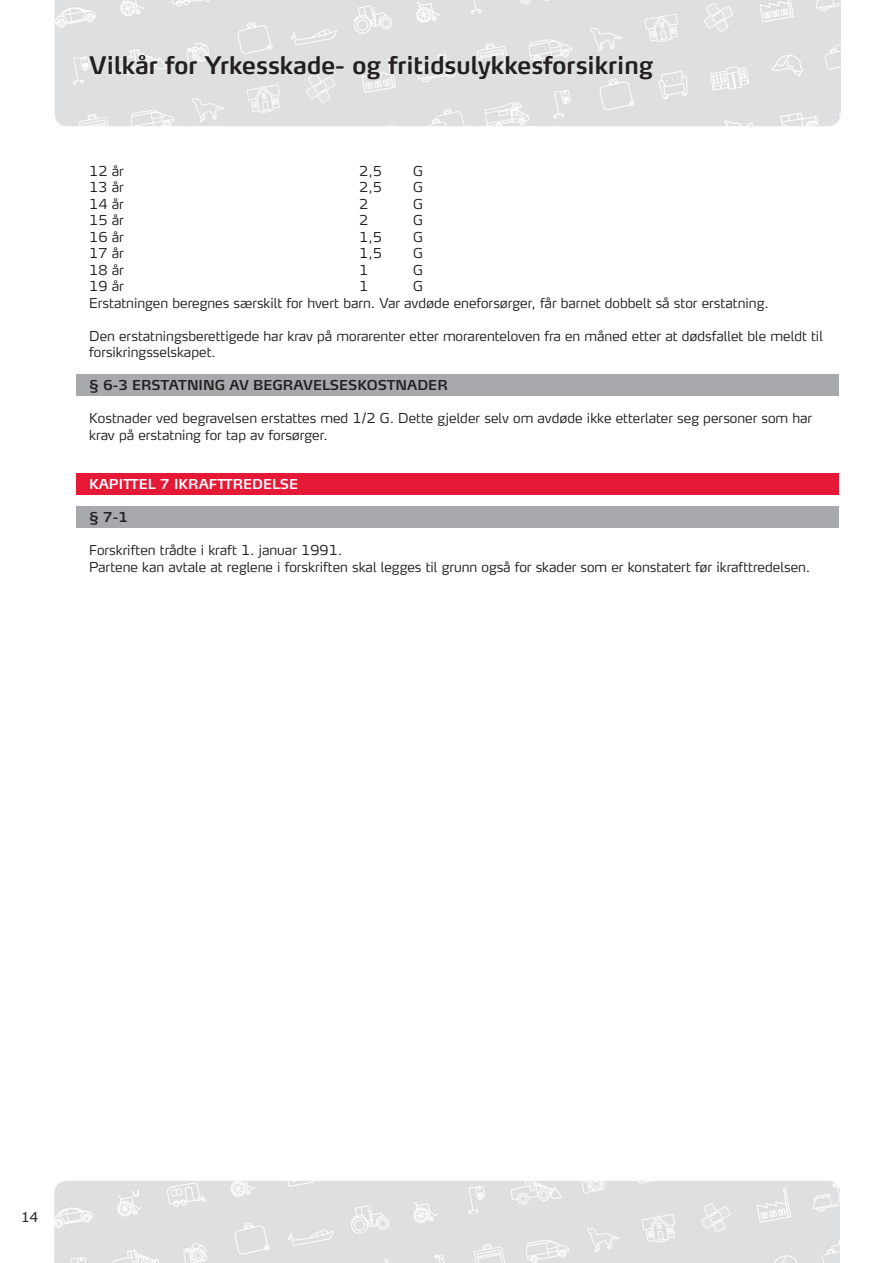
<style>
.page{position:relative;width:893px;height:1263px;background:#fff}
.page>*{position:absolute;margin:0;border:0;box-sizing:border-box;transform-origin:0 0}
.t1{font:600 24px "Max TF";color:#231f20}
.t2{font:300 13.5px/16.5px "Max TF";color:#231f20}
.t3{font:600 13.5px "Max TF";color:#231f20}
.t4{font:600 13.5px "Max TF";color:#fff}
.t5{font:13.5px "Verdana";color:#231f20}
</style>
<div class="page">
<img style="left:54px;top:0;width:786px;height:126px">
<img style="left:54px;top:1181px;width:786px;height:82px">
<div style="left:77px;top:374px;width:762px;height:21px;background:#a8a9ad"></div>
<div style="left:77px;top:473px;width:762px;height:21px;background:#e51836"></div>
<div style="left:77px;top:506px;width:762px;height:21px;background:#a8a9ad"></div>
<h1 class="t1" style="left:89px;top:50px;width:565px">Vilkår for Yrkesskade- og fritidsulykkesforsikring</h1>
<p class="t2" style="left:89px;top:162px;width:36px">12 år</p>
<p class="t2" style="left:359px;top:162px;width:24px">2,5</p>
<p class="t2" style="left:413px;top:162px;width:11px">G</p>
<p class="t2" style="left:89px;top:179px;width:36px">13 år</p>
<p class="t2" style="left:359px;top:179px;width:24px">2,5</p>
<p class="t2" style="left:413px;top:179px;width:11px">G</p>
<p class="t2" style="left:89px;top:195px;width:36px">14 år</p>
<p class="t2" style="left:359px;top:195px;width:11px">2</p>
<p class="t2" style="left:413px;top:195px;width:11px">G</p>
<p class="t2" style="left:89px;top:212px;width:36px">15 år</p>
<p class="t2" style="left:359px;top:212px;width:11px">2</p>
<p class="t2" style="left:413px;top:212px;width:11px">G</p>
<p class="t2" style="left:89px;top:228px;width:36px">16 år</p>
<p class="t2" style="left:359px;top:228px;width:24px">1,5</p>
<p class="t2" style="left:413px;top:228px;width:11px">G</p>
<p class="t2" style="left:89px;top:245px;width:36px">17 år</p>
<p class="t2" style="left:359px;top:245px;width:24px">1,5</p>
<p class="t2" style="left:413px;top:245px;width:11px">G</p>
<p class="t2" style="left:89px;top:261px;width:36px">18 år</p>
<p class="t2" style="left:359px;top:261px;width:11px">1</p>
<p class="t2" style="left:413px;top:261px;width:11px">G</p>
<p class="t2" style="left:89px;top:278px;width:36px">19 år</p>
<p class="t2" style="left:359px;top:278px;width:11px">1</p>
<p class="t2" style="left:89px;top:278px;width:681px;text-indent:324px">G<br>Erstatningen beregnes særskilt for hvert barn. Var avdøde eneforsørger, får barnet dobbelt så stor erstatning.</p>
<p class="t2" style="left:89px;top:327px;width:735px">Den erstatningsberettigede har krav på morarenter etter morarenteloven fra en måned etter at dødsfallet ble meldt til forsikringsselskapet.</p>
<p class="t3" style="left:89px;top:377px;width:360px">§ 6-3 ERSTATNING AV BEGRAVELSESKOSTNADER</p>
<p class="t2" style="left:89px;top:410px;width:724px">Kostnader ved begravelsen erstattes med 1/2 G. Dette gjelder selv om avdøde ikke etterlater seg personer som har krav på erstatning for tap av forsørger.</p>
<p class="t4" style="left:89px;top:476px;width:210px">KAPITTEL 7 IKRAFTTREDELSE</p>
<p class="t3" style="left:89px;top:509px;width:40px">§ 7-1</p>
<p class="t2" style="left:89px;top:542px;width:723px">Forskriften trådte i kraft 1. januar 1991.<br>Partene kan avtale at reglene i forskriften skal legges til grunn også for skader som er konstatert før ikrafttredelsen.</p>
<p class="t5" style="left:21px;top:1208px;width:19px">14</p>
</div>
